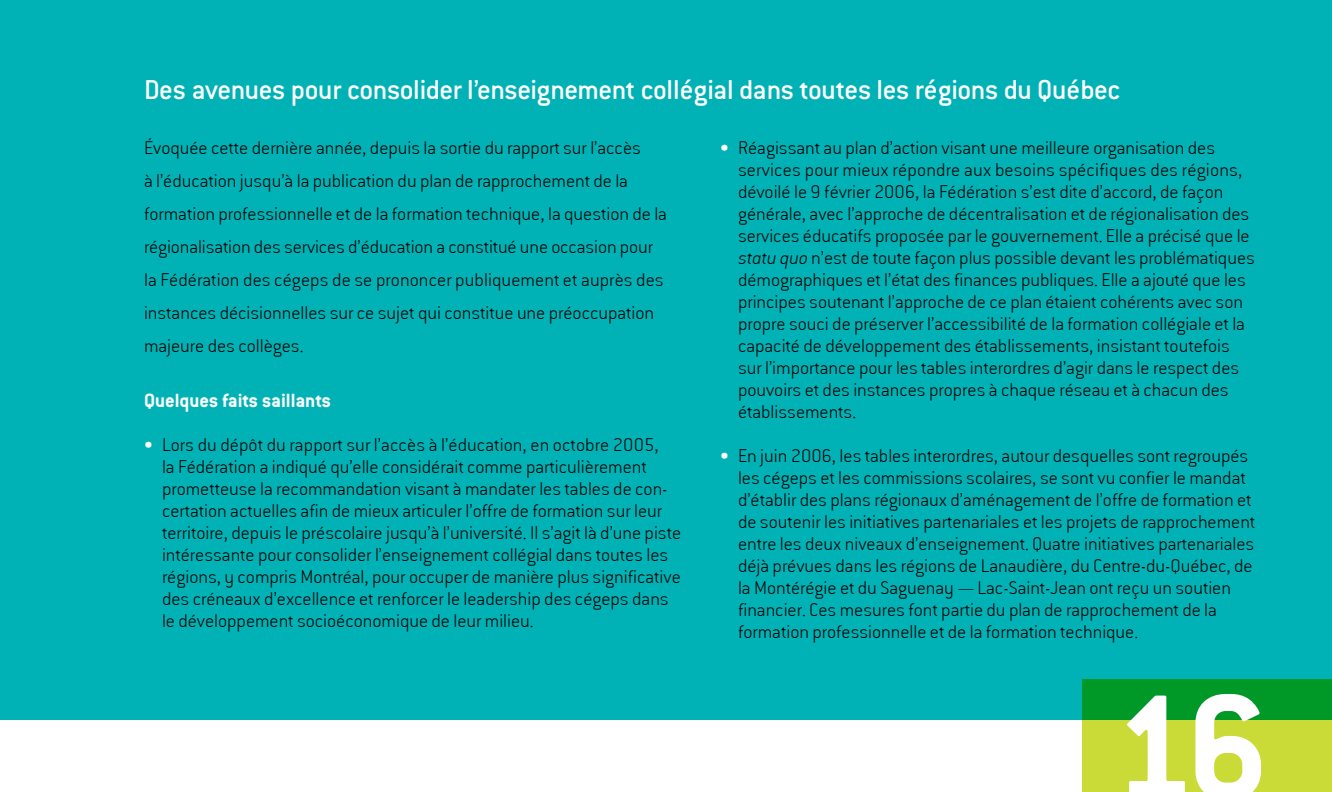
<style>
.page{position:relative;width:1332px;height:792px;background:#fff}
.page>*{position:absolute;margin:0;border:0;box-sizing:border-box;transform-origin:0 0}
.t1{font:500 30px "Conduit ITC";letter-spacing:-.015em;color:#fff}
.t2{font:700 21px "Conduit ITC";color:#fff}
.t3{font:20px/22px "Conduit Ex Lt ITCTT";color:#000}
.s1{font-family:"Conduit ITC";font-weight:500;color:#fff}
.s2{font-family:"Conduit Ex Lt ITCTT Italic"}
</style>
<div class="page">
<div style="left:1083px;top:680px;width:249px;height:112px;background:#cadb37"></div>
<div style="left:0;top:0;width:1332px;height:720px;background:#00b2b5"></div>
<svg style="left:1127px;top:694px;width:134px;height:98px"></svg>
<h1 class="t1" style="left:144px;top:73px;width:978px">Des avenues pour consolider l’enseignement collégial dans toutes les régions du Québec</h1>
<p class="t3" style="left:144px;top:131px;width:525px;line-height:33px">Évoquée cette dernière année, depuis la sortie du rapport sur l’accès<br>à l’éducation jusqu’à la publication du plan de rapprochement de la formation professionnelle et de la formation technique, la question de la régionalisation des services d’éducation a constitué une occasion pour la Fédération des cégeps de se prononcer publiquement et auprès des instances décisionnelles sur ce sujet qui constitue une préoccupation majeure des collèges.</p>
<p class="t2" style="left:144px;top:388px;width:189px">Quelques faits saillants</p>
<p class="t3" style="left:162px;top:433px;width:521px;text-indent:-18px"><span class="s1">•</span> Lors du dépôt du rapport sur l’accès à l’éducation, en octobre 2005,<br>la Fédération a indiqué qu’elle considérait comme particulièrement prometteuse la recommandation visant à mandater les tables de con&shy;certation actuelles afin de mieux articuler l’offre de formation sur leur territoire, depuis le préscolaire jusqu’à l’université. Il s’agit là d’une piste intéressante pour consolider l’enseignement collégial dans toutes les régions, y compris Montréal, pour occuper de manière plus significative des créneaux d’excellence et renforcer le leadership des cégeps dans le développement socioéconomique de leur milieu.</p>
<p class="t3" style="left:738px;top:136px;width:518px;text-indent:-18px"><span class="s1">•</span> Réagissant au plan d’action visant une meilleure organisation des services pour mieux répondre aux besoins spécifiques des régions, dévoilé le 9 février 2006, la Fédération s’est dite d’accord, de façon générale, avec l’approche de décentralisation et de régionalisation des services éducatifs proposée par le gouvernement. Elle a précisé que le <span class="s2">statu quo</span> n’est de toute façon plus possible devant les problématiques démographiques et l’état des finances publiques. Elle a ajouté que les principes soutenant l’approche de ce plan étaient cohérents avec son propre souci de préserver l’accessibilité de la formation collégiale et la capacité de développement des établissements, insistant toutefois sur l’importance pour les tables interordres d’agir dans le respect des pouvoirs et des instances propres à chaque réseau et à chacun des établissements.</p>
<p class="t3" style="left:738px;top:444px;width:519px;text-indent:-18px"><span class="s1">•</span> En juin 2006, les tables interordres, autour desquelles sont regroupés les cégeps et les commissions scolaires, se sont vu confier le mandat d’établir des plans régionaux d’aménagement de l’offre de formation et de soutenir les initiatives partenariales et les projets de rapprochement entre les deux niveaux d’enseignement. Quatre initiatives partenariales déjà prévues dans les régions de Lanaudière, du Centre-du-Québec, de la Montérégie et du Saguenay — Lac-Saint-Jean ont reçu un soutien financier. Ces mesures font partie du plan de rapprochement de la formation professionnelle et de la formation technique.</p>
</div>
